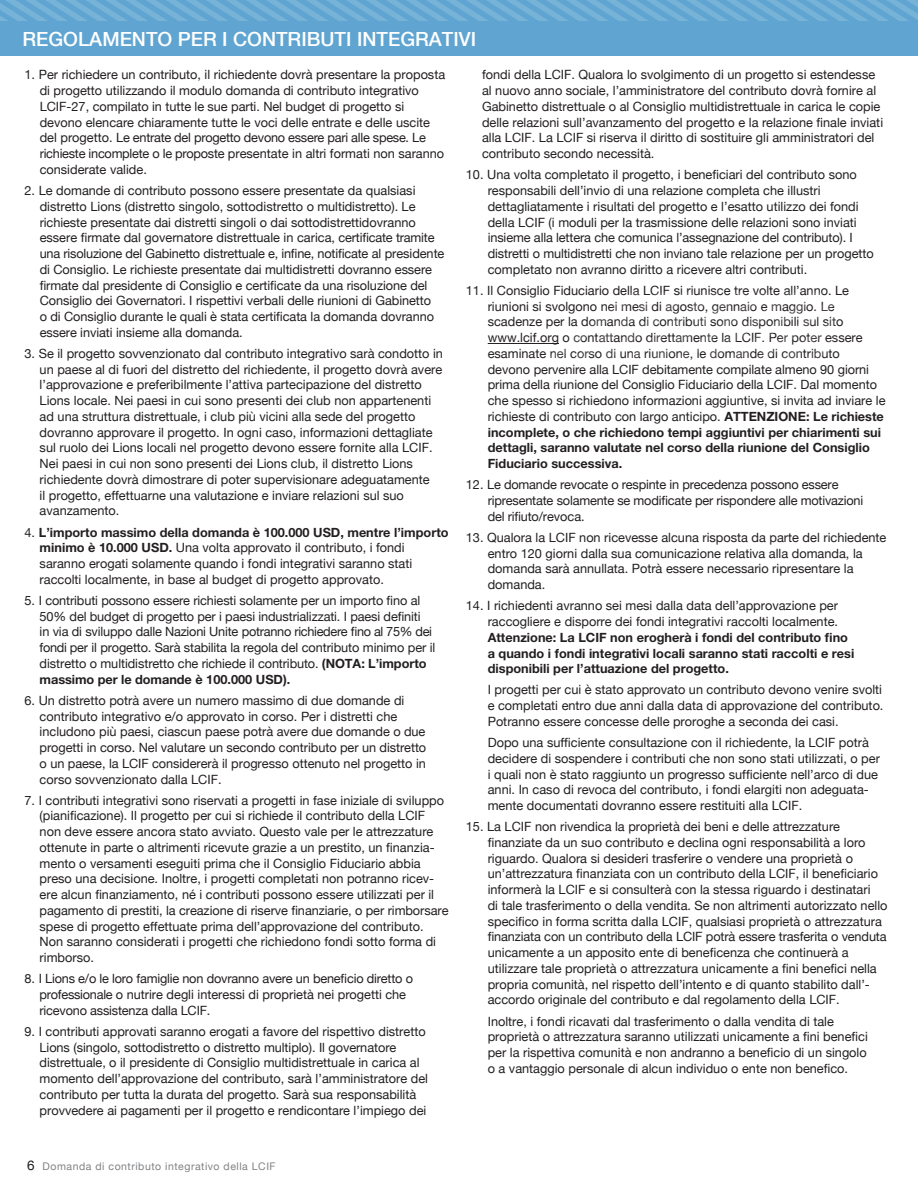
<style>
.page{position:relative;width:918px;height:1188px;background:#fff}
.page>*{position:absolute;margin:0;border:0;box-sizing:border-box;transform-origin:0 0}
.t1{font:500 19.5px "Helvetica Neue";color:#fff}
.t2{font:12.75px/15.8px "Helvetica Neue";color:#231f20}
.t3{font:700 12.75px/15.8px "Helvetica Neue LT Std";color:#231f20}
.t4{font:10.5px "Helvetica Neue";letter-spacing:.05em;color:#808285}
.s1{font-family:"Helvetica Neue";font-weight:400}
.s2{font-family:"Helvetica Neue LT Std";font-weight:700}
.s3{font-size:13.5px;color:#231f20}
</style>
<div class="page">
<div style="left:0;top:0;width:918px;height:55px;background:#60a5d1"></div>
<hr style="left:488px;top:343px;width:71px;height:1px;background:#231f20">
<svg style="left:0;top:0;width:918px;height:20px"></svg>
<h1 class="t1" style="left:23px;top:23px;width:82px">REGOLAMENTO</h1>
<h1 class="t1" style="left:178px;top:23px;width:82px">PER I CONTRI</h1>
<h1 class="t1" style="left:307px;top:23px;width:25px">BUTI</h1>
<h1 class="t1" style="left:357px;top:23px;width:12px">INTE</h1>
<h1 class="t1" style="left:400px;top:23px;width:26px">GRATI</h1>
<h1 class="t1" style="left:459px;top:23px;width:16px">VI</h1>
<p class="t2" style="left:40px;top:68px;width:407px;text-indent:-15px">1. Per richiedere un contributo, il richiedente dovrà presentare la proposta di progetto utilizzando il modulo domanda di contributo integrativo LCIF-27, compilato in tutte le sue parti. Nel budget di progetto si devono elencare chiaramente tutte le voci delle entrate e delle uscite del progetto. Le entrate del progetto devono essere pari alle spese. Le richieste incomplete o le proposte presentate in altri formati non saranno considerate valide.</p>
<p class="t2" style="left:40px;top:183px;width:406px;text-indent:-15px">2. Le domande di contributo possono essere presentate da qualsiasi distretto Lions (distretto singolo, sottodistretto o multidistretto). Le richieste presentate dai distretti singoli o dai sottodistrettidovranno essere firmate dal governatore distrettuale in carica, certificate tramite una risoluzione del Gabinetto distrettuale e, infine, notificate al presidente di Consiglio. Le richieste presentate dai multidistretti dovranno essere firmate dal presidente di Consiglio e certificate da una risoluzione del Consiglio dei Governatori. I rispettivi verbali delle riunioni di Gabinetto<br>o di Consiglio durante le quali è stata certificata la domanda dovranno essere inviati insieme alla domanda.</p>
<p class="t2" style="left:40px;top:346px;width:405px;text-indent:-15px">3. Se il progetto sovvenzionato dal contributo integrativo sarà condotto in un paese al di fuori del distretto del richiedente, il progetto dovrà avere l’approvazione e preferibilmente l’attiva partecipazione del distretto Lions locale. Nei paesi in cui sono presenti dei club non appartenenti ad una struttura distrettuale, i club più vicini alla sede del progetto dovranno approvare il progetto. In ogni caso, informazioni dettagliate sul ruolo dei Lions locali nel progetto devono essere fornite alla LCIF.<br>Nei paesi in cui non sono presenti dei Lions club, il distretto Lions richiedente dovrà dimostrare di poter supervisionare adeguatamente<br>il progetto, effettuarne una valutazione e inviare relazioni sul suo avanzamento.</p>
<p class="t3" style="left:25px;top:524px;width:426px"><span class="s1">4.</span> L’importo massimo della domanda è 100.000 USD, mentre l’importo</p>
<p class="t2" style="left:40px;top:541px;width:374px"><span class="s2">minimo è 10.000 USD.</span> Una volta approvato il contributo, i fondi saranno erogati solamente quando i fondi integrativi saranno stati raccolti localmente, in base al budget di progetto approvato.</p>
<p class="t2" style="left:40px;top:593px;width:397px;text-indent:-15px">5. I contributi possono essere richiesti solamente per un importo fino al 50% del budget di progetto per i paesi industrializzati. I paesi definiti<br>in via di sviluppo dalle Nazioni Unite potranno richiedere fino al 75% dei fondi per il progetto. Sarà stabilita la regola del contributo minimo per il distretto o multidistretto che richiede il contributo. <span class="s2">(NOTA: L’importo</span></p>
<p class="t3" style="left:40px;top:671px;width:252px">massimo per le domande è 100.000 USD).</p>
<p class="t2" style="left:40px;top:693px;width:388px;text-indent:-15px">6. Un distretto potrà avere un numero massimo di due domande di contributo integrativo e/o approvato in corso. Per i distretti che includono più paesi, ciascun paese potrà avere due domande o due progetti in corso. Nel valutare un secondo contributo per un distretto o un paese, la LCIF considererà il progresso ottenuto nel progetto in corso sovvenzionato dalla LCIF.</p>
<p class="t2" style="left:40px;top:793px;width:410px;text-indent:-15px">7. I contributi integrativi sono riservati a progetti in fase iniziale di sviluppo (pianificazione). Il progetto per cui si richiede il contributo della LCIF non deve essere ancora stato avviato. Questo vale per le attrezzature ottenute in parte o altrimenti ricevute grazie a un prestito, un finanzia&shy;mento o versamenti eseguiti prima che il Consiglio Fiduciario abbia preso una decisione. Inoltre, i progetti completati non potranno ricev&shy;ere alcun finanziamento, né i contributi possono essere utilizzati per il pagamento di prestiti, la creazione di riserve finanziarie, o per rimborsare spese di progetto effettuate prima dell’approvazione del contributo.<br>Non saranno considerati i progetti che richiedono fondi sotto forma di rimborso.</p>
<p class="t2" style="left:40px;top:972px;width:375px;text-indent:-15px">8. I Lions e/o le loro famiglie non dovranno avere un beneficio diretto o professionale o nutrire degli interessi di proprietà nei progetti che ricevono assistenza dalla LCIF.</p>
<p class="t2" style="left:40px;top:1024px;width:390px;text-indent:-15px">9. I contributi approvati saranno erogati a favore del rispettivo distretto Lions (singolo, sottodistretto o distretto multiplo). Il governatore distrettuale, o il presidente di Consiglio multidistrettuale in carica al momento dell’approvazione del contributo, sarà l’amministratore del contributo per tutta la durata del progetto. Sarà sua responsabilità provvedere ai pagamenti per il progetto e rendicontare l’impiego dei</p>
<p class="t4" style="left:27px;top:1158px;width:250px"><span class="s3">6</span> Domanda di contributo integrativo della LCI F</p>
<p class="t2" style="left:482px;top:68px;width:403px">fondi della LCIF. Qualora lo svolgimento di un progetto si estendesse al nuovo anno sociale, l’amministratore del contributo dovrà fornire al Gabinetto distrettuale o al Consiglio multidistrettuale in carica le copie delle relazioni sull’avanzamento del progetto e la relazione finale inviati alla LCIF. La LCIF si riserva il diritto di sostituire gli amministratori del contributo secondo necessità.</p>
<p class="t2" style="left:488px;top:168px;width:388px;text-indent:-22px">10. Una volta completato il progetto, i beneficiari del contributo sono responsabili dell’invio di una relazione completa che illustri dettagliatamente i risultati del progetto e l’esatto utilizzo dei fondi della LCIF (i moduli per la trasmissione delle relazioni sono inviati insieme alla lettera che comunica l’assegnazione del contributo). I distretti o multidistretti che non inviano tale relazione per un progetto completato non avranno diritto a ricevere altri contributi.</p>
<p class="t2" style="left:488px;top:283px;width:399px;text-indent:-22px">11. Il Consiglio Fiduciario della LCIF si riunisce tre volte all’anno. Le riunioni si svolgono nei mesi di agosto, gennaio e maggio. Le scadenze per la domanda di contributi sono disponibili sul sito www.lcif.org o contattando direttamente la LCIF. Per poter essere esaminate nel corso di una riunione, le domande di contributo<br>devono pervenire alla LCIF debitamente compilate almeno 90 giorni prima della riunione del Consiglio Fiduciario della LCIF. Dal momento che spesso si richiedono informazioni aggiuntive, si invita ad inviare le richieste di contributo con largo anticipo. <span class="s2">ATTENZIONE: Le richieste</span></p>
<p class="t3" style="left:488px;top:424px;width:395px">incomplete, o che richiedono tempi aggiuntivi per chiarimenti sui dettagli, saranno valutate nel corso della riunione del Consiglio<br>Fiduciario successiva.</p>
<p class="t2" style="left:488px;top:478px;width:377px;text-indent:-22px">12. Le domande revocate o respinte in precedenza possono essere ripresentate solamente se modificate per rispondere alle motivazioni del rifiuto/revoca.</p>
<p class="t2" style="left:488px;top:530px;width:400px;text-indent:-22px">13. Qualora la LCIF non ricevesse alcuna risposta da parte del richiedente entro 120 giorni dalla sua comunicazione relativa alla domanda, la domanda sarà annullata. Potrà essere necessario ripresentare la domanda.</p>
<p class="t2" style="left:466px;top:599px;width:374px;text-align:right">14. I richiedenti avranno sei mesi dalla data dell’approvazione per raccogliere e disporre dei fondi integrativi raccolti localmente.</p>
<p class="t3" style="left:488px;top:629px;width:368px">Attenzione: La LCIF non erogherà i fondi del contributo fino a quando i fondi integrativi locali saranno stati raccolti e resi disponibili per l’attuazione del progetto.</p>
<p class="t2" style="left:488px;top:683px;width:397px;text-align:justify">I progetti per cui è stato approvato un contributo devono venire svolti e completati entro due anni dalla data di approvazione del contributo.<br>Potranno essere concesse delle proroghe a seconda dei casi.</p>
<p class="t2" style="left:488px;top:735px;width:394px">Dopo una sufficiente consultazione con il richiedente, la LCIF potrà decidere di sospendere i contributi che non sono stati utilizzati, o per i quali non è stato raggiunto un progresso sufficiente nell’arco di due anni. In caso di revoca del contributo, i fondi elargiti non adeguata&shy;mente documentati dovranno essere restituiti alla LCIF.</p>
<p class="t2" style="left:488px;top:820px;width:401px;text-indent:-22px">15. La LCIF non rivendica la proprietà dei beni e delle attrezzature finanziate da un suo contributo e declina ogni responsabilità a loro riguardo. Qualora si desideri trasferire o vendere una proprietà o un’attrezzatura finanziata con un contributo della LCIF, il beneficiario informerà la LCIF e si consulterà con la stessa riguardo i destinatari<br>di tale trasferimento o della vendita. Se non altrimenti autorizzato nello specifico in forma scritta dalla LCIF, qualsiasi proprietà o attrezzatura finanziata con un contributo della LCIF potrà essere trasferita o venduta unicamente a un apposito ente di beneficenza che continuerà a utilizzare tale proprietà o attrezzatura unicamente a fini benefici nella propria comunità, nel rispetto dell’intento e di quanto stabilito dall’- accordo originale del contributo e dal regolamento della LCIF.</p>
<p class="t2" style="left:488px;top:1014px;width:382px">Inoltre, i fondi ricavati dal trasferimento o dalla vendita di tale proprietà o attrezzatura saranno utilizzati unicamente a fini benefici per la rispettiva comunità e non andranno a beneficio di un singolo o a vantaggio personale di alcun individuo o ente non benefico.</p>
</div>
